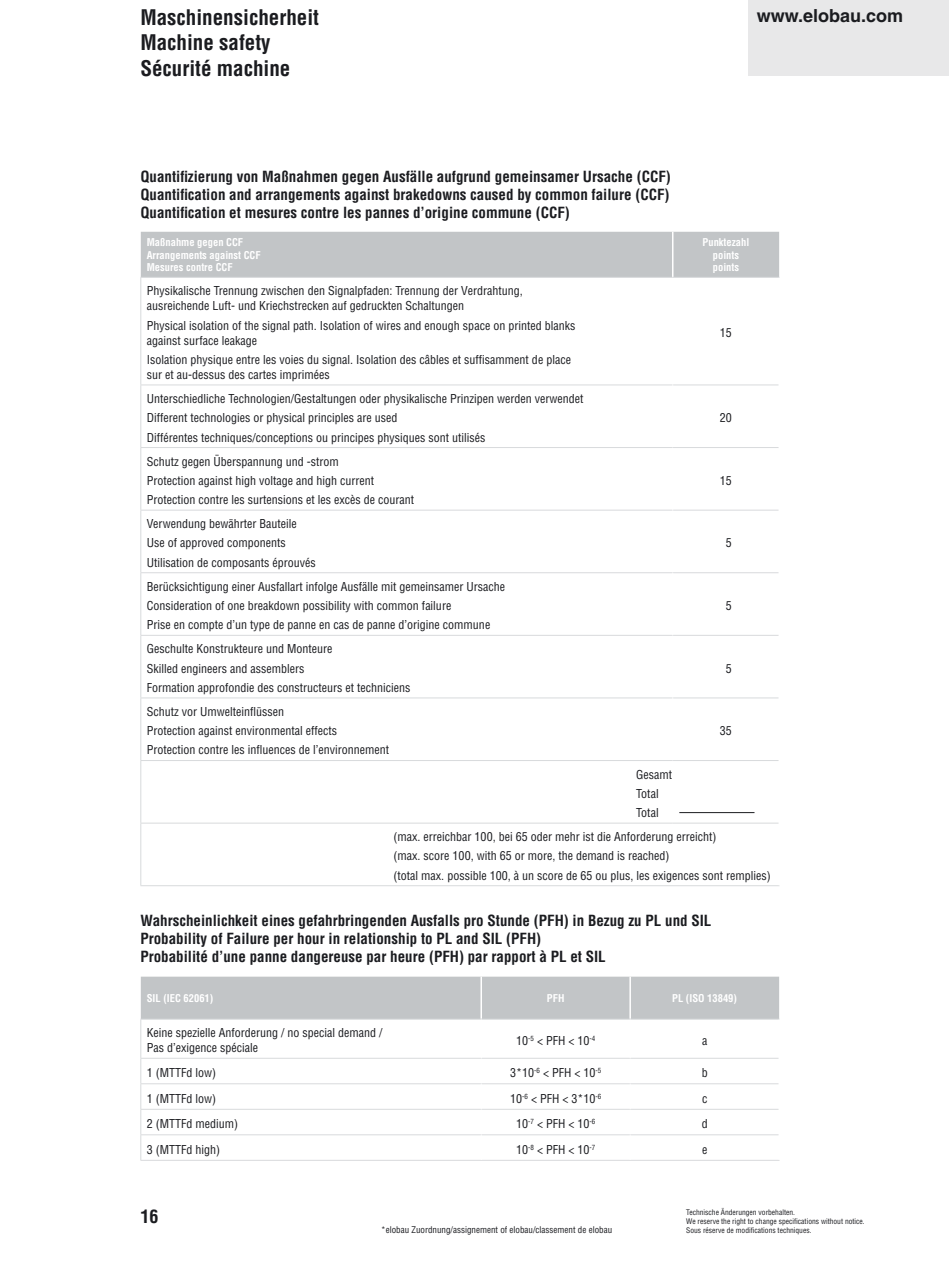
<style>
.page{position:relative;width:949px;height:1263px;background:#fff}
.page>*{position:absolute;margin:0;border:0;box-sizing:border-box;transform-origin:0 0}
.t1{font:700 condensed 21px/25.2px "Helvetica";color:#1b1c20}
.t2{font:700 18px "Helvetica";color:#1b1c20}
.t3{font:700 condensed 18px "Helvetica";color:#1b1c20}
.t4{font:700 condensed 15px/18px "Helvetica";color:#1b1c20;text-align:justify}
.t5{font:condensed 12px/19.2px "Helvetica";color:#1b1c20}
.t6{font:700 condensed 10.5px/12.6px "Helvetica";color:#fff}
.t7{font:condensed 9px "Helvetica";color:#1b1c20}
.t8{font:condensed 7.5px/9px "Helvetica";color:#1b1c20}
</style>
<div class="page">
<div style="left:748px;top:0;width:200px;height:75px;background:#e8e8e9"></div>
<div style="left:141px;top:977px;width:637px;height:42px;background:#c2c5c7"></div>
<svg style="left:141px;top:1059px;width:637px;height:101px"></svg>
<hr style="left:480px;top:977px;width:2px;height:42px;background:#fff">
<hr style="left:629px;top:977px;width:1px;height:42px;background:#fff">
<hr style="left:140px;top:1019px;width:341px;height:1px;background:#d8dadc">
<hr style="left:140px;top:1019px;width:1px;height:39px;background:#d8dadc">
<hr style="left:481px;top:1019px;width:298px;height:1px;background:#d8dadc">
<hr style="left:140px;top:1058px;width:341px;height:1px;background:#d8dadc">
<hr style="left:481px;top:1058px;width:297px;height:1px;background:#d8dadc">
<hr style="left:140px;top:1083px;width:341px;height:1px;background:#d8dadc">
<hr style="left:481px;top:1083px;width:297px;height:1px;background:#d8dadc">
<hr style="left:140px;top:1109px;width:341px;height:1px;background:#d8dadc">
<hr style="left:481px;top:1109px;width:297px;height:1px;background:#d8dadc">
<hr style="left:140px;top:1134px;width:341px;height:1px;background:#d8dadc">
<svg style="left:140px;top:1059px;width:1px;height:101px"></svg>
<hr style="left:481px;top:1134px;width:297px;height:1px;background:#d8dadc">
<hr style="left:140px;top:1160px;width:639px;height:1px;background:#d8dadc">
<hr style="left:480px;top:1019px;width:1px;height:39px;background:#fff">
<hr style="left:629px;top:1019px;width:1px;height:39px;background:#fff">
<hr style="left:778px;top:1019px;width:1px;height:39px;background:#fff">
<svg style="left:480px;top:1059px;width:1px;height:101px"></svg>
<svg style="left:629px;top:1059px;width:1px;height:101px"></svg>
<hr style="left:679px;top:812px;width:75px;height:1px;background:#1b1c20">
<div style="left:141px;top:232px;width:637px;height:45px;background:#c2c5c7"></div>
<hr style="left:671px;top:232px;width:2px;height:45px;background:#fff">
<hr style="left:140px;top:277px;width:532px;height:1px;background:#d8dadc">
<hr style="left:140px;top:278px;width:1px;height:107px;background:#d8dadc">
<hr style="left:672px;top:277px;width:107px;height:1px;background:#d8dadc">
<hr style="left:140px;top:385px;width:532px;height:1px;background:#d8dadc">
<hr style="left:140px;top:385px;width:1px;height:62px;background:#d8dadc">
<hr style="left:672px;top:385px;width:106px;height:1px;background:#d8dadc">
<hr style="left:140px;top:447px;width:532px;height:1px;background:#d8dadc">
<hr style="left:140px;top:448px;width:1px;height:62px;background:#d8dadc">
<hr style="left:672px;top:447px;width:106px;height:1px;background:#d8dadc">
<hr style="left:140px;top:510px;width:532px;height:1px;background:#d8dadc">
<hr style="left:140px;top:510px;width:1px;height:62px;background:#d8dadc">
<hr style="left:672px;top:510px;width:106px;height:1px;background:#d8dadc">
<hr style="left:140px;top:572px;width:532px;height:1px;background:#d8dadc">
<hr style="left:140px;top:573px;width:1px;height:62px;background:#d8dadc">
<hr style="left:672px;top:572px;width:106px;height:1px;background:#d8dadc">
<hr style="left:140px;top:635px;width:532px;height:1px;background:#d8dadc">
<hr style="left:140px;top:636px;width:1px;height:61px;background:#d8dadc">
<hr style="left:672px;top:635px;width:106px;height:1px;background:#d8dadc">
<hr style="left:140px;top:697px;width:532px;height:1px;background:#d8dadc">
<hr style="left:140px;top:698px;width:1px;height:62px;background:#d8dadc">
<hr style="left:672px;top:697px;width:106px;height:1px;background:#d8dadc">
<hr style="left:140px;top:760px;width:532px;height:1px;background:#d8dadc">
<hr style="left:140px;top:761px;width:1px;height:62px;background:#d8dadc">
<hr style="left:672px;top:760px;width:106px;height:1px;background:#d8dadc">
<hr style="left:140px;top:823px;width:532px;height:1px;background:#d8dadc">
<hr style="left:140px;top:823px;width:1px;height:62px;background:#d8dadc">
<hr style="left:672px;top:823px;width:106px;height:1px;background:#d8dadc">
<hr style="left:140px;top:885px;width:639px;height:1px;background:#d8dadc">
<hr style="left:672px;top:385px;width:1px;height:62px;background:#fff">
<hr style="left:672px;top:510px;width:1px;height:62px;background:#fff">
<p class="t1" style="left:140px;top:5px;width:180px">Maschinensicherheit<br>Machine safety<br>Sécurité machine</p>
<p class="t2" style="left:756px;top:5px;width:148px">www.elobau.com</p>
<p class="t4" style="left:140px;top:167px;width:531px">Quantifizierung von Maßnahmen gegen Ausfälle aufgrund gemeinsamer Ursache (CCF)<br>Quantification and arrangements against brakedowns caused by common failure (CCF)<br>Quantification et mesures contre les pannes d’origine commune (CCF)</p>
<p class="t6" style="left:147px;top:236px;width:115px">Maßnahme gegen CCF<br>Arrangements against CCF<br>Mesures contre CCF</p>
<p class="t6" style="left:702px;top:236px;width:48px;text-align:center">Punktezahl points points</p>
<p class="t5" style="left:147px;top:283px;width:377px;line-height:15px">Physikalische Trennung zwischen den Signalpfaden: Trennung der Verdrahtung, ausreichende Luft- und Kriechstrecken auf gedruckten Schaltungen</p>
<p class="t5" style="left:147px;top:318px;width:430px;line-height:15px">Physical isolation of the signal path. Isolation of wires and enough space on printed blanks against surface leakage</p>
<p class="t5" style="left:147px;top:352px;width:425px;line-height:15px">Isolation physique entre les voies du signal. Isolation des câbles et suffisamment de place sur et au-dessus des cartes imprimées</p>
<p class="t5" style="left:719px;top:323px;width:13px">15</p>
<p class="t5" style="left:147px;top:389px;width:438px">Unterschiedliche Technologien/Gestaltungen oder physikalische Prinzipen werden verwendet<br>Different technologies or physical principles are used<br>Différentes techniques/conceptions ou principes physiques sont utilisés</p>
<p class="t5" style="left:147px;top:452px;width:269px">Schutz gegen Überspannung und -strom<br>Protection against high voltage and high current<br>Protection contre les surtensions et les excès de courant</p>
<p class="t5" style="left:147px;top:514px;width:170px">Verwendung bewährter Bauteile<br>Use of approved components<br>Utilisation de composants éprouvés</p>
<p class="t5" style="left:147px;top:577px;width:360px">Berücksichtigung einer Ausfallart infolge Ausfälle mit gemeinsamer Ursache<br>Consideration of one breakdown possibility with common failure<br>Prise en compte d’un type de panne en cas de panne d’origine commune</p>
<p class="t5" style="left:147px;top:639px;width:265px">Geschulte Konstrukteure und Monteure<br>Skilled engineers and assemblers<br>Formation approfondie des constructeurs et techniciens</p>
<p class="t5" style="left:147px;top:702px;width:244px">Schutz vor Umwelteinflüssen<br>Protection against environmental effects<br>Protection contre les influences de l’environnement</p>
<p class="t5" style="left:719px;top:408px;width:13px">20</p>
<p class="t5" style="left:719px;top:471px;width:13px">15</p>
<p class="t5" style="left:725px;top:533px;width:7px">5</p>
<p class="t5" style="left:725px;top:596px;width:7px">5</p>
<p class="t5" style="left:725px;top:659px;width:7px">5</p>
<p class="t5" style="left:719px;top:721px;width:13px">35</p>
<p class="t5" style="left:636px;top:764px;width:37px">Gesamt<br>Total<br>Total</p>
<p class="t5" style="left:393px;top:827px;width:378px">(max. erreichbar 100, bei 65 oder mehr ist die Anforderung erreicht)<br>(max. score 100, with 65 or more, the demand is reached)<br>(total max. possible 100, à un score de 65 ou plus, les exigences sont remplies)</p>
<p class="t4" style="left:140px;top:912px;width:572px;text-align:left">Wahrscheinlichkeit eines gefahrbringenden Ausfalls pro Stunde (PFH) in Bezug zu PL und SIL<br>Probability of Failure per hour in relationship to PL and SIL (PFH)<br>Probabilité d’une panne dangereuse par heure (PFH) par rapport à PL et SIL</p>
<p class="t6" style="left:147px;top:992px;width:68px">SIL (IEC 62061)</p>
<p class="t6" style="left:547px;top:992px;width:19px">PFH</p>
<p class="t6" style="left:672px;top:992px;width:66px">PL (ISO 13849)</p>
<p class="t5" style="left:147px;top:1025px;width:237px;line-height:15px">Keine spezielle Anforderung / no special demand /<br>Pas d’exigence spéciale</p>
<p class="t5" style="left:516px;top:1031px;width:80px">10<sup>-5</sup> &lt; PFH &lt; 10<sup>-4</sup></p>
<p class="t5" style="left:701px;top:1031px;width:7px">a</p>
<p class="t5" style="left:147px;top:1063px;width:71px">1 (MTTFd low)</p>
<p class="t5" style="left:510px;top:1063px;width:92px">3*10<sup>-6</sup> &lt; PFH &lt; 10<sup>-5</sup></p>
<p class="t5" style="left:701px;top:1063px;width:7px">b</p>
<p class="t5" style="left:147px;top:1088px;width:71px">1 (MTTFd low)</p>
<p class="t5" style="left:510px;top:1088px;width:92px">10<sup>-6</sup> &lt; PFH &lt; 3*10<sup>-6</sup></p>
<p class="t5" style="left:701px;top:1088px;width:7px">c</p>
<p class="t5" style="left:147px;top:1114px;width:93px">2 (MTTFd medium)</p>
<p class="t5" style="left:516px;top:1114px;width:80px">10<sup>-7</sup> &lt; PFH &lt; 10<sup>-6</sup></p>
<p class="t5" style="left:701px;top:1114px;width:7px">d</p>
<p class="t5" style="left:147px;top:1139px;width:75px">3 (MTTFd high)</p>
<p class="t5" style="left:516px;top:1139px;width:80px">10<sup>-8</sup> &lt; PFH &lt; 10<sup>-7</sup></p>
<p class="t5" style="left:701px;top:1139px;width:7px">e</p>
<p class="t3" style="left:140px;top:1205px;width:19px">16</p>
<p class="t7" style="left:381px;top:1224px;width:232px">*elobau Zuordnung/assignement of elobau/classement de elobau</p>
<p class="t8" style="left:686px;top:1208px;width:180px">Technische Änderungen vorbehalten.<br>We reserve the right to change specifications without notice.<br>Sous réserve de modifications techniques.</p>
</div>
